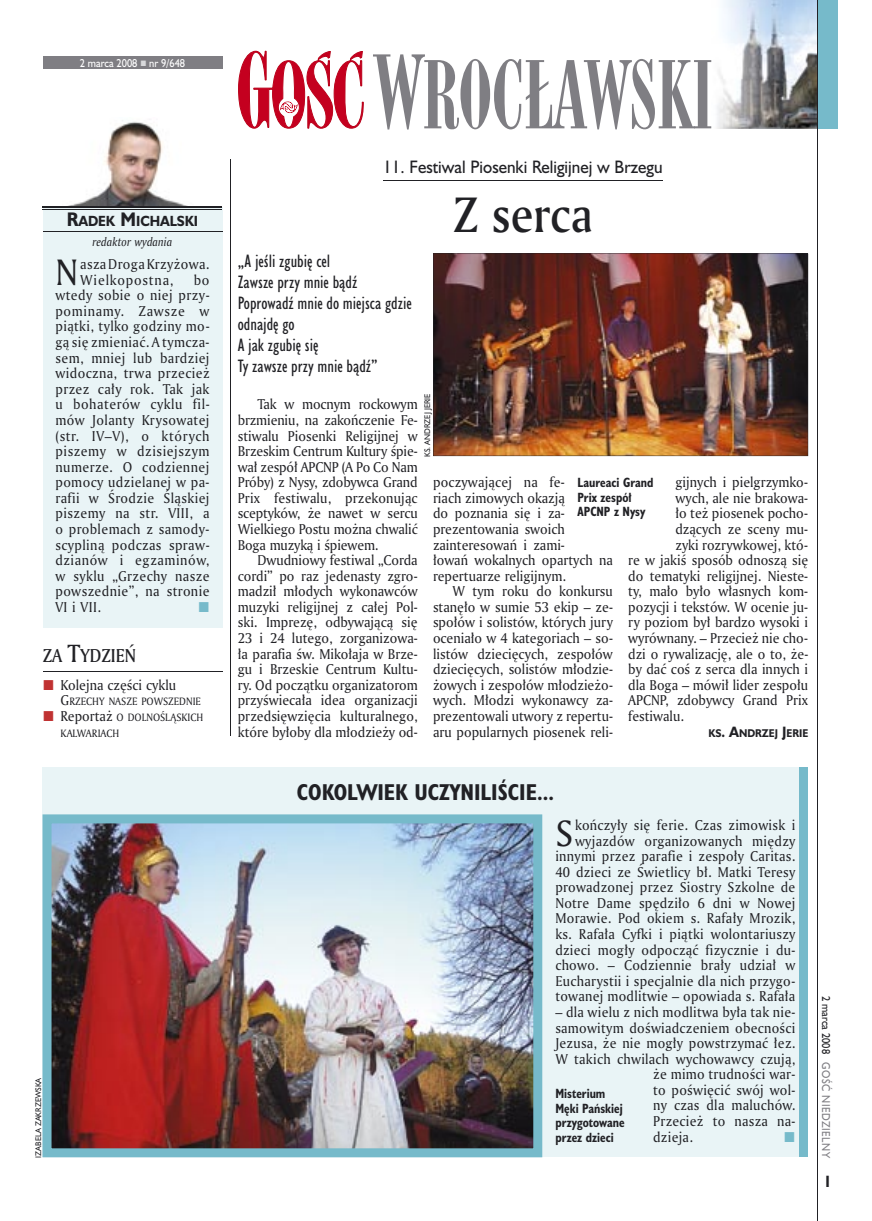
<style>
.page{position:relative;width:872px;height:1221px;background:#fff}
.page>*{position:absolute;margin:0;border:0;box-sizing:border-box;transform-origin:0 0}
.t1{font:90px "Modern 735 PL";color:#7f7e83;scale:.9 1}
.t2{font:48px "Amerigo Md PL";color:#212125;scale:.9 1}
.t3{font:35.55px "Amerigo PL";color:#212125;scale:.94 1}
.t4{font:700 21px "Humanst 521 Cn PL";color:#212125}
.t5{font:18px "Amerigo Md PL";color:#212125;scale:.9 1}
.t6{font:16.5px/21px "Humanst 521 Cn PL";color:#212125}
.t7{font:16.5px "Humanst 521 PL";color:#212125;scale:.94 1}
.t8{font:700 15px "Humanst 521 Cn PL";color:#212125;scale:.94 1}
.t9{font:13.8px/15.6px "Amerigo PL";letter-spacing:.02em;color:#212125;text-align:justify;scale:.94 1}
.t10{font:13.8px/15.6px "Amerigo PL";color:#212125;scale:.94 1}
.t11{font:700 13.5px "Humanst 521 PL";color:#212125;scale:.9 1}
.t12{font:700 12.3px/14.4px "Humanst 521 Cn PL";color:#212125;scale:.94 1}
.t13{font:italic 11.7px "Amerigo PL";color:#212125;scale:.94 1}
.t14{font:10.5px "Humanst 521 PL";color:#fff;scale:.9 1}
.t15{font:10.5px "Humanst 521 PL";letter-spacing:.05em;color:#7f7e83;scale:.9 1}
.t16{font:10.5px "Humanst 521 PL";color:#212125;scale:.9 1}
.t17{font:10.35px/15.6px "Amerigo PL";color:#212125;scale:.94 1}
.t18{font:700 10.35px "Humanst 521 PL";color:#212125;scale:.9 1}
.t19{font:7.5px "Humanst 521 PL";color:#212125;scale:.94 1}
.s1{font-size:18px}
.s2{font-size:24px}
.s3{font-size:13.8px}
.s4{font-size:97.5px}
</style>
<div class="page">
<img style="left:717px;top:0;width:100px;height:129px">
<svg style="left:238px;top:51px;width:126px;height:78px"></svg>
<div style="left:817px;top:0;width:20px;height:129px;background:#76baca"></div>
<div style="left:43px;top:56px;width:179px;height:13px;background:#7f7e83"></div>
<hr style="left:817px;top:0;width:1px;height:1220px;background:#212125">
<hr style="left:230px;top:160px;width:1px;height:576px;background:#212125">
<div style="left:43px;top:767px;width:765px;height:389px;background:#e9f4f6"></div>
<div style="left:799px;top:767px;width:9px;height:389px;background:#76baca"></div>
<div style="left:43px;top:207px;width:179px;height:420px;background:#e9f4f6"></div>
<img style="left:433px;top:253px;width:375px;height:203px">
<hr style="left:383px;top:180px;width:279px;height:1px;background:#212125">
<hr style="left:43px;top:671px;width:179px;height:1px;background:#212125">
<img style="left:43px;top:814px;width:499px;height:343px">
<img style="left:68px;top:120px;width:120px;height:86px">
<hr style="left:43px;top:206px;width:179px;height:2px;background:#212125">
<hr style="left:43px;top:209px;width:179px;height:1px;background:#212125">
<hr style="left:43px;top:231px;width:179px;height:1px;background:#212125">
<p class="t14" style="left:80px;top:55px;width:119px">2 marca 2008 nr 9/648</p>
<p class="t11" style="left:67px;top:211px;width:148px"><span class="s1">R</span>ADEK <span class="s1">M</span>ICHALSKI</p>
<p class="t13" style="left:93px;top:233px;width:86px">redaktor wydania</p>
<h3 class="t3" style="left:55px;top:248px;width:26px">N</h3>
<p class="t9" style="left:80px;top:256px;width:139px">asza Droga Krzyżowa.<br>Wielkopostna,</p>
<p class="t9" style="left:55px;top:271px;width:165px;text-indent:138px">bo wtedy sobie o niej przy&shy;pominamy. Zawsze w piątki, tylko godziny mo&shy;gą się zmieniać. A tymcza&shy;sem, mniej lub bardziej widoczna, trwa przecież przez cały rok. Tak jak u bohaterów cyklu fil&shy;mów Jolanty Krysowatej (str. IV–V), o których piszemy w dzisiejszym numerze. O codziennej pomocy udzielanej w pa&shy;rafii w Środzie Śląskiej piszemy na str. VIII, a o problemach z samody&shy;scypliną podczas spraw&shy;dzianów i egzaminów, w syklu „Grzechy nasze powszednie”, na stronie VI i VII.</p>
<h3 class="t5" style="left:43px;top:643px;width:105px">ZA <span class="s2">T</span>YDZIEŃ</h3>
<p class="t10" style="left:61px;top:676px;width:124px">Kolejna części cyklu</p>
<p class="t17" style="left:61px;top:693px;width:153px"><span class="s3">G</span>RZECHY NASZE POWSZEDNIE<br><span class="s3">Reportaż</span> O DOLNOŚLĄSKICH<br>KALWARIACH</p>
<p class="t19" style="left:33px;top:1157px;width:87px;rotate:-90deg">IZABELA ZAKRZEWSKA</p>
<h1 class="t1" style="left:374px;top:40px;width:378px"><span class="s4">W</span>ROCŁAWSKI</h1>
<p class="t7" style="left:383px;top:156px;width:299px">11. Festiwal Piosenki Religijnej w Brzegu</p>
<h2 class="t2" style="left:453px;top:183px;width:156px">Z serca</h2>
<p class="t6" style="left:238px;top:250px;width:176px">„A jeśli zgubię cel<br>Zawsze przy mnie bądź<br>Poprowadź mnie do miejsca gdzie odnajdę go<br>A jak zgubię się<br>Ty zawsze przy mnie bądź”</p>
<p class="t9" style="left:238px;top:396px;width:193px;text-indent:20px">Tak w mocnym rockowym brzmieniu, na zakończenie Fe&shy;stiwalu Piosenki Religijnej w Brzeskim Centrum Kultury śpie&shy;wał zespół APCNP (A Po Co Nam Próby) z Nysy, zdobywca Grand Prix festiwalu, przekonując sceptyków, że nawet w sercu Wielkiego Postu można chwalić Boga muzyką i śpiewem.</p>
<p class="t9" style="left:238px;top:552px;width:193px;text-indent:20px">Dwudniowy festiwal „Corda cordi” po raz jedenasty zgro&shy;madził młodych wykonawców muzyki religijnej z całej Pol&shy;ski. Imprezę, odbywającą się 23 i 24 lutego, zorganizowa&shy;ła parafia św. Mikołaja w Brze&shy;gu i Brzeskie Centrum Kultu&shy;ry. Od początku organizatorom przyświecała idea organizacji przedsięwzięcia kulturalnego, które byłoby dla młodzieży od-</p>
<p class="t19" style="left:422px;top:456px;width:69px;rotate:-90deg">KS. ANDRZEJ JERIE</p>
<p class="t10" style="left:675px;top:474px;width:143px">gijnych i pielgrzymko-</p>
<p class="t10" style="left:675px;top:489px;width:143px">wych, ale nie brakowa-</p>
<p class="t10" style="left:675px;top:505px;width:143px">ło też piosenek pocho-</p>
<p class="t10" style="left:675px;top:521px;width:143px">dzących ze sceny mu-</p>
<p class="t10" style="left:675px;top:536px;width:143px">zyki rozrywkowej, któ-</p>
<p class="t10" style="left:628px;top:552px;width:193px">re w jakiś sposób odnoszą się</p>
<p class="t10" style="left:628px;top:567px;width:193px">do tematyki religijnej. Nieste-</p>
<p class="t10" style="left:628px;top:583px;width:193px">ty, mało było własnych kom-</p>
<p class="t10" style="left:628px;top:598px;width:193px">pozycji i tekstów. W ocenie ju-</p>
<p class="t10" style="left:628px;top:614px;width:193px">ry poziom był bardzo wysoki i</p>
<p class="t10" style="left:628px;top:630px;width:193px">wyrównany. – Przecież nie cho-</p>
<p class="t10" style="left:628px;top:645px;width:193px">dzi o rywalizację, ale o to, że-</p>
<p class="t10" style="left:628px;top:661px;width:193px">by dać coś z serca dla innych i</p>
<p class="t10" style="left:628px;top:676px;width:193px">dla Boga – mówił lider zespołu</p>
<p class="t10" style="left:628px;top:692px;width:193px">APCNP, zdobywcy Grand Prix</p>
<p class="t10" style="left:628px;top:707px;width:61px">festiwalu.</p>
<p class="t18" style="left:708px;top:725px;width:112px">KS<span class="s3">. A</span>NDRZEJ <span class="s3">J</span>ERIE</p>
<p class="t10" style="left:433px;top:474px;width:193px">poczywającej na fe-<br>riach zimowych okazją<br>do poznania się i za&shy;prezentowania swoich zainteresowań i zami-<br>łowań wokalnych opartych na repertuarze religijnym.</p>
<p class="t9" style="left:433px;top:583px;width:193px;text-indent:20px">W tym roku do konkursu stanęło w sumie 53 ekip – ze&shy;społów i solistów, których jury oceniało w 4 kategoriach – so&shy;listów dziecięcych, zespołów dziecięcych, solistów młodzie&shy;żowych i zespołów młodzieżo&shy;wych. Młodzi wykonawcy za&shy;prezentowali utwory z repertu&shy;aru popularnych piosenek reli-</p>
<p class="t12" style="left:577px;top:475px;width:82px">Laureaci Grand<br>Prix zespół<br>APCNP z Nysy</p>
<h3 class="t4" style="left:297px;top:778px;width:259px">COKOLWIEK UCZYNILIŚCIE...</h3>
<p class="t9" style="left:555px;top:816px;width:257px;text-align:right">kończyły się ferie. Czas zimowisk i wyjazdów organizowanych między innymi przez parafie i zespoły Caritas.<br>40 dzieci ze Świetlicy bł. Matki Teresy prowadzonej przez Siostry Szkolne de Notre Dame spędziło 6 dni w Nowej Morawie. Pod okiem s. Rafały Mrozik, ks. Rafała Cyfki i piątki wolontariuszy dzieci mogły odpocząć fizycznie i du&shy;chowo. – Codziennie brały udział w Eucharystii i specjalnie dla nich przygo&shy;towanej modlitwie – opowiada s. Rafała</p>
<p class="t9" style="left:555px;top:1003px;width:257px">– dla wielu z nich modlitwa była tak nie-</p>
<p class="t9" style="left:555px;top:1019px;width:257px">samowitym doświadczeniem obecności</p>
<p class="t9" style="left:555px;top:1034px;width:257px">Jezusa, że nie mogły powstrzymać łez.</p>
<p class="t9" style="left:555px;top:1050px;width:257px">W takich chwilach wychowawcy czują,</p>
<p class="t9" style="left:653px;top:1066px;width:153px">że mimo trudności war-</p>
<p class="t9" style="left:653px;top:1081px;width:153px">to poświęcić swój wol-</p>
<p class="t9" style="left:653px;top:1097px;width:153px">ny czas dla maluchów.</p>
<p class="t9" style="left:653px;top:1112px;width:153px">Przecież to nasza na-</p>
<p class="t9" style="left:653px;top:1128px;width:44px">dzieja.</p>
<h3 class="t3" style="left:555px;top:809px;width:20px">S</h3>
<p class="t12" style="left:555px;top:1086px;width:75px">Misterium<br>Męki Pańskiej przygotowane przez dzieci</p>
<p class="t16" style="left:833px;top:995px;width:66px;rotate:90deg">2 marca 2008</p>
<p class="t15" style="left:833px;top:1062px;width:108px;rotate:90deg">GOŚĆ NIEDZIELNY</p>
<p class="t8" style="left:825px;top:1171px;width:6px">I</p>
</div>
